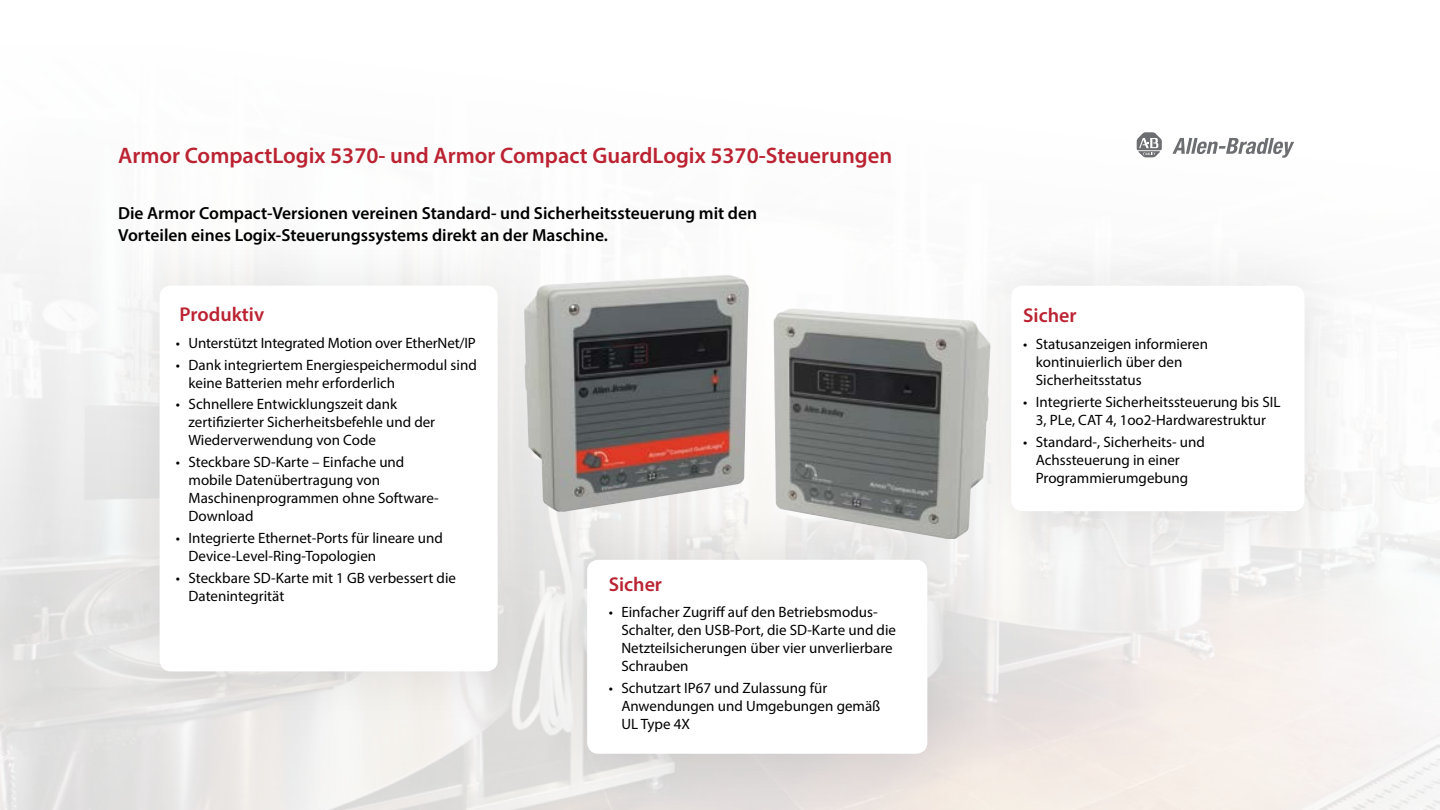
<style>
.page{position:relative;width:1440px;height:810px;background:#fff}
.page>*{position:absolute;margin:0;border:0;box-sizing:border-box;transform-origin:0 0}
.t1{font:600 22.5px "Myriad Pro";color:#bb2332}
.t2{font:600 20px "Myriad Pro";color:#bb2332}
.t3{font:600 17.5px/21.2px "Myriad Pro";color:#000}
.t4{font:15px/18px "Myriad Pro";color:#000}
</style>
<div class="page">
<img style="left:0;top:140px;width:1440px;height:670px">
<div style="left:96px;top:222px;width:465px;height:513px;background:#000;opacity:.1"></div>
<div style="left:160px;top:286px;width:338px;height:385px;background:#fff;border-radius:11px"></div>
<svg style="left:1137px;top:132px;width:25px;height:25px"></svg>
<svg style="left:1172px;top:138px;width:122px;height:20px"></svg>
<div style="left:524px;top:496px;width:467px;height:314px;background:#000;opacity:.1"></div>
<div style="left:587px;top:560px;width:340px;height:194px;background:#fff;border-radius:11px"></div>
<div style="left:948px;top:222px;width:420px;height:353px;background:#000;opacity:.1"></div>
<div style="left:1011px;top:286px;width:294px;height:225px;background:#fff;border-radius:11px"></div>
<img style="left:603px;top:275px;width:124px;height:6px">
<img style="left:773px;top:308px;width:20px;height:46px">
<h1 class="t1" style="left:118px;top:141px;width:776px">Armor CompactLogix 5370- und Armor Compact GuardLogix 5370-Steuerungen</h1>
<p class="t3" style="left:118px;top:202px;width:640px">Die Armor Compact-Versionen vereinen Standard- und Sicherheitssteuerung mit den<br>Vorteilen eines Logix-Steuerungssystems direkt an der Maschine.</p>
<h2 class="t2" style="left:180px;top:302px;width:86px">Produktiv</h2>
<p class="t4" style="left:176px;top:334px;width:302px">• Unterstützt Integrated Motion over EtherNet/IP</p>
<p class="t4" style="left:189px;top:355px;width:290px;text-indent:-13px">• Dank integriertem Energiespeichermodul sind keine Batterien mehr erforderlich</p>
<p class="t4" style="left:189px;top:395px;width:248px;text-indent:-13px">• Schnellere Entwicklungszeit dank zertifizierter Sicherheitsbefehle und der<br>Wiederverwendung von Code</p>
<p class="t4" style="left:189px;top:453px;width:252px;text-indent:-13px">• Steckbare SD-Karte – Einfache und mobile Datenübertragung von<br>Maschinenprogrammen ohne Software-<br>Download</p>
<p class="t4" style="left:189px;top:529px;width:256px;text-indent:-13px">• Integrierte Ethernet-Ports für lineare und<br>Device-Level-Ring-Topologien</p>
<p class="t4" style="left:189px;top:568px;width:269px;text-indent:-13px">• Steckbare SD-Karte mit 1 GB verbessert die<br>Datenintegrität</p>
<h2 class="t2" style="left:609px;top:571px;width:55px">Sicher</h2>
<p class="t4" style="left:621px;top:603px;width:276px;text-indent:-13px">• Einfacher Zugriff auf den Betriebsmodus-Schalter, den USB-Port, die SD-Karte und die Netzteilsicherungen über vier unverlierbare Schrauben</p>
<p class="t4" style="left:621px;top:679px;width:261px;text-indent:-13px">• Schutzart IP67 und Zulassung für<br>Anwendungen und Umgebungen gemäß<br>UL Type 4X</p>
<h2 class="t2" style="left:1023px;top:303px;width:55px">Sicher</h2>
<p class="t4" style="left:1036px;top:335px;width:174px;text-indent:-13px">• Statusanzeigen informieren kontinuierlich über den<br>Sicherheitsstatus</p>
<p class="t4" style="left:1023px;top:393px;width:259px;text-align:center">• Integrierte Sicherheitssteuerung bis SIL<br>3, PLe, CAT 4, 1oo2-Hardwarestruktur</p>
<p class="t4" style="left:1036px;top:432px;width:171px;text-indent:-13px">• Standard-, Sicherheits- und<br>Achssteuerung in einer<br>Programmierumgebung</p>
</div>
